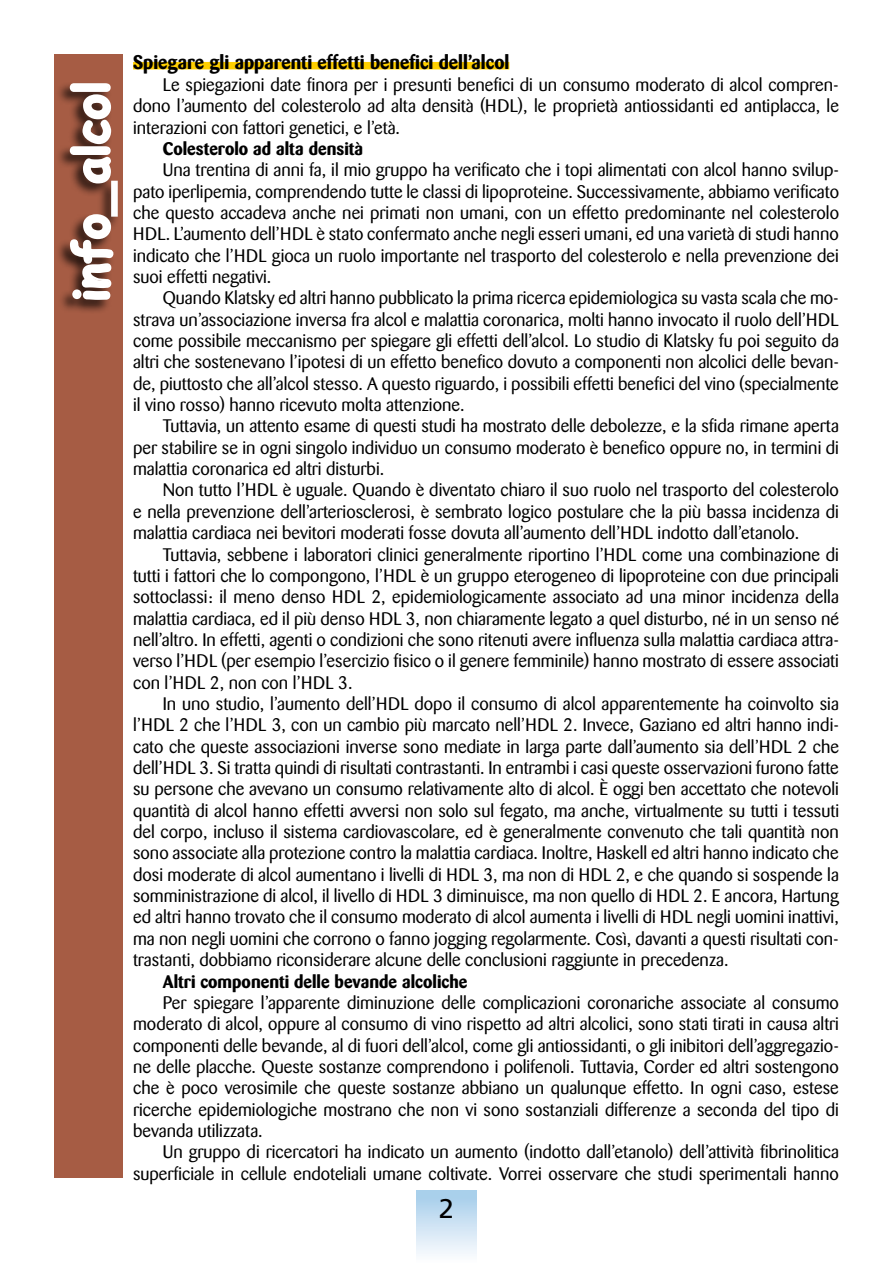
<style>
.page{position:relative;width:893px;height:1263px;background:#fff}
.page>*{position:absolute;margin:0;border:0;box-sizing:border-box;transform-origin:0 0}
.t1{font:700 48px "Comic Sans MS";color:#fff}
.t2{font:27px "Frutiger";color:#000}
.t3{font:700 19.5px "Barmeno";color:#000}
.t4{font:18px/21.3px "Barmeno";color:#000;text-align:justify}
.t5{font:700 18px "Barmeno";color:#000}
</style>
<div class="page">
<div style="left:54px;top:54px;width:68px;height:1124px;background:#a65c44"></div>
<div style="left:55px;top:81px;width:64px;height:233px;background:#000;opacity:.75"></div>
<svg style="left:69px;top:213px;width:46px;height:101px"></svg>
<div style="left:111px;top:181px;width:7px;height:36px;border:2px solid #fff"></div>
<svg style="left:68px;top:82px;width:44px;height:103px"></svg>
<div style="left:417px;top:1191px;width:59px;height:72px;background:linear-gradient(to bottom,#a3ccea,#fefdff)"></div>
<div style="left:133px;top:62px;width:376px;height:7px;background:#ffcf00"></div>
<h1 class="t1" style="left:56px;top:302px;width:223px;rotate:-90deg">info_alcol</h1>
<p class="t3" style="left:133px;top:51px;width:378px">Spiegare gli apparenti effetti benefici dell’alcol</p>
<p class="t4" style="left:133px;top:74px;width:707px;text-indent:30px">Le spiegazioni date finora per i presunti benefici di un consumo moderato di alcol compren&shy;dono l’aumento del colesterolo ad alta densità (HDL), le proprietà antiossidanti ed antiplacca, le interazioni con fattori genetici, e l’età.</p>
<p class="t5" style="left:163px;top:138px;width:202px">Colesterolo ad alta densità</p>
<p class="t4" style="left:133px;top:159px;width:707px;text-indent:30px">Una trentina di anni fa, il mio gruppo ha verificato che i topi alimentati con alcol hanno svilup&shy;pato iperlipemia, comprendendo tutte le classi di lipoproteine. Successivamente, abbiamo verificato che questo accadeva anche nei primati non umani, con un effetto predominante nel colesterolo HDL. L’aumento dell’HDL è stato confermato anche negli esseri umani, ed una varietà di studi hanno indicato che l’HDL gioca un ruolo importante nel trasporto del colesterolo e nella prevenzione dei suoi effetti negativi.</p>
<p class="t4" style="left:133px;top:288px;width:707px;text-indent:30px">Quando Klatsky ed altri hanno pubblicato la prima ricerca epidemiologica su vasta scala che mo&shy;strava un’associazione inversa fra alcol e malattia coronarica, molti hanno invocato il ruolo dell’HDL come possibile meccanismo per spiegare gli effetti dell’alcol. Lo studio di Klatsky fu poi seguito da altri che sostenevano l’ipotesi di un effetto benefico dovuto a componenti non alcolici delle bevan&shy;de, piuttosto che all’alcol stesso. A questo riguardo, i possibili effetti benefici del vino (specialmente il vino rosso) hanno ricevuto molta attenzione.</p>
<p class="t4" style="left:133px;top:416px;width:707px;text-indent:30px">Tuttavia, un attento esame di questi studi ha mostrato delle debolezze, e la sfida rimane aperta per stabilire se in ogni singolo individuo un consumo moderato è benefico oppure no, in termini di malattia coronarica ed altri disturbi.</p>
<p class="t4" style="left:133px;top:480px;width:707px;text-indent:30px">Non tutto l’HDL è uguale. Quando è diventato chiaro il suo ruolo nel trasporto del colesterolo e nella prevenzione dell’arteriosclerosi, è sembrato logico postulare che la più bassa incidenza di malattia cardiaca nei bevitori moderati fosse dovuta all’aumento dell’HDL indotto dall’etanolo.</p>
<p class="t4" style="left:133px;top:544px;width:707px;text-indent:30px">Tuttavia, sebbene i laboratori clinici generalmente riportino l’HDL come una combinazione di tutti i fattori che lo compongono, l’HDL è un gruppo eterogeneo di lipoproteine con due principali sottoclassi: il meno denso HDL 2, epidemiologicamente associato ad una minor incidenza della malattia cardiaca, ed il più denso HDL 3, non chiaramente legato a quel disturbo, né in un senso né nell’altro. In effetti, agenti o condizioni che sono ritenuti avere influenza sulla malattia cardiaca attra&shy;verso l’HDL (per esempio l’esercizio fisico o il genere femminile) hanno mostrato di essere associati con l’HDL 2, non con l’HDL 3.</p>
<p class="t4" style="left:133px;top:693px;width:707px;text-indent:30px">In uno studio, l’aumento dell’HDL dopo il consumo di alcol apparentemente ha coinvolto sia l’HDL 2 che l’HDL 3, con un cambio più marcato nell’HDL 2. Invece, Gaziano ed altri hanno indi&shy;cato che queste associazioni inverse sono mediate in larga parte dall’aumento sia dell’HDL 2 che dell’HDL 3. Si tratta quindi di risultati contrastanti. In entrambi i casi queste osservazioni furono fatte su persone che avevano un consumo relativamente alto di alcol. È oggi ben accettato che notevoli quantità di alcol hanno effetti avversi non solo sul fegato, ma anche, virtualmente su tutti i tessuti del corpo, incluso il sistema cardiovascolare, ed è generalmente convenuto che tali quantità non sono associate alla protezione contro la malattia cardiaca. Inoltre, Haskell ed altri hanno indicato che dosi moderate di alcol aumentano i livelli di HDL 3, ma non di HDL 2, e che quando si sospende la somministrazione di alcol, il livello di HDL 3 diminuisce, ma non quello di HDL 2. E ancora, Hartung ed altri hanno trovato che il consumo moderato di alcol aumenta i livelli di HDL negli uomini inattivi, ma non negli uomini che corrono o fanno jogging regolarmente. Così, davanti a questi risultati con&shy;trastanti, dobbiamo riconsiderare alcune delle conclusioni raggiunte in precedenza.</p>
<p class="t5" style="left:163px;top:970px;width:306px">Altri componenti delle bevande alcoliche</p>
<p class="t4" style="left:133px;top:992px;width:707px;text-indent:30px">Per spiegare l’apparente diminuzione delle complicazioni coronariche associate al consumo moderato di alcol, oppure al consumo di vino rispetto ad altri alcolici, sono stati tirati in causa altri componenti delle bevande, al di fuori dell’alcol, come gli antiossidanti, o gli inibitori dell’aggregazio&shy;ne delle placche. Queste sostanze comprendono i polifenoli. Tuttavia, Corder ed altri sostengono che è poco verosimile che queste sostanze abbiano un qualunque effetto. In ogni caso, estese ricerche epidemiologiche mostrano che non vi sono sostanziali differenze a seconda del tipo di bevanda utilizzata.</p>
<p class="t4" style="left:133px;top:1141px;width:707px;text-align:right">Un gruppo di ricercatori ha indicato un aumento (indotto dall’etanolo) dell’attività fibrinolitica superficiale in cellule endoteliali umane coltivate. Vorrei osservare che studi sperimentali hanno</p>
<h2 class="t2" style="left:439px;top:1193px;width:17px">2</h2>
</div>
